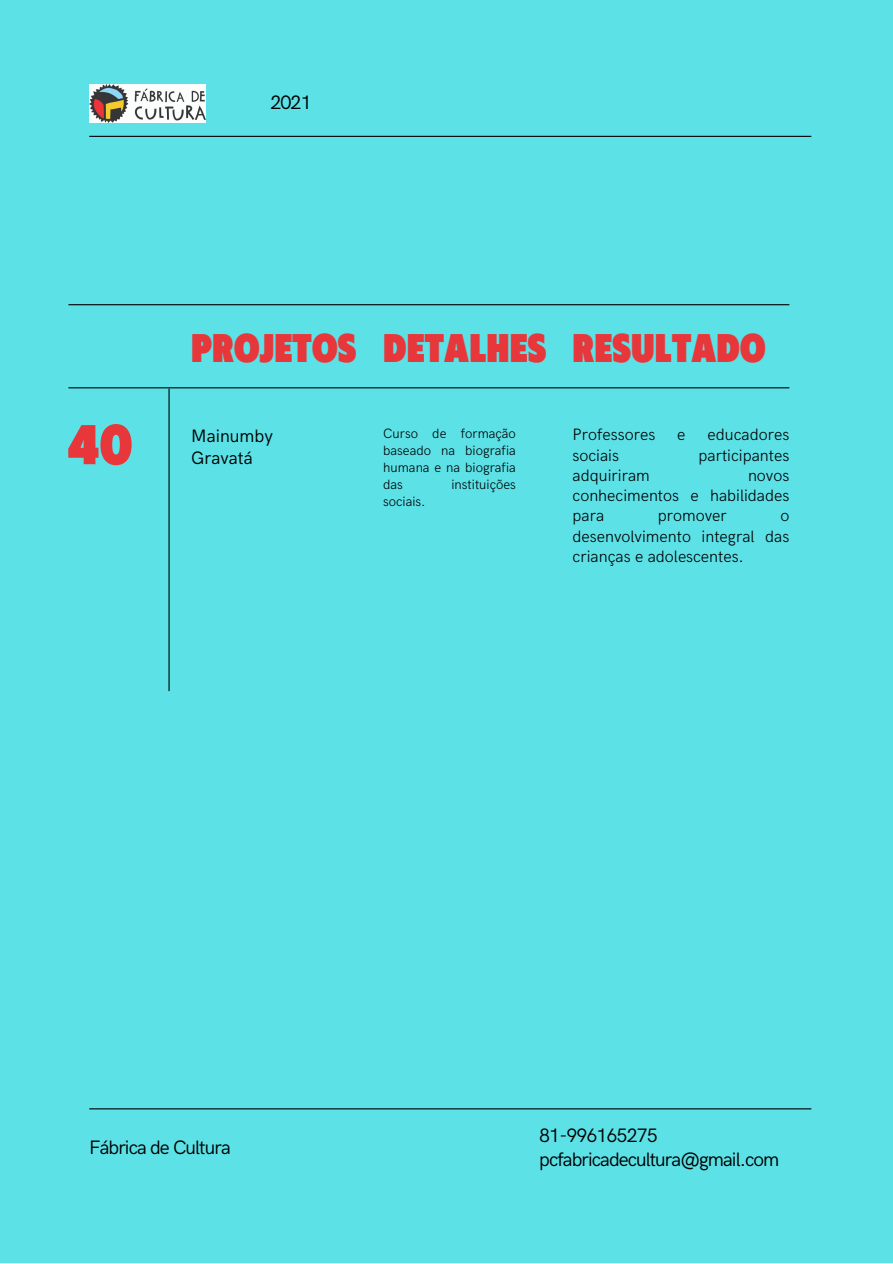
<style>
.page{position:relative;width:893px;height:1264px;background:#fff}
.page>*{position:absolute;margin:0;border:0;box-sizing:border-box;transform-origin:0 0}
.t1{font:900 52.5px "Klein Condensed";color:#e7373b}
.t2{font:900 37.5px "Klein Condensed";letter-spacing:.005em;color:#e7373b}
.t3{font:19.5px "HK Grotesk";letter-spacing:-.045em;color:#000001}
.t4{font:18px/22.5px "HK Grotesk";color:#000001}
.t5{font:300 16.5px/20.2px "HK Grotesk";color:#000001;text-align:justify}
.t6{font:300 13.5px/16.8px "HK Grotesk";color:#000001;text-align:justify}
</style>
<div class="page">
<div style="left:0;top:0;width:892px;height:1262px;background:#5ce1e6"></div>
<hr style="left:68px;top:387px;width:721px;height:1px;background:#000001">
<hr style="left:168px;top:388px;width:2px;height:303px;background:#000001">
<hr style="left:68px;top:304px;width:721px;height:1px;background:#000001">
<hr style="left:89px;top:136px;width:722px;height:1px;background:#000001">
<hr style="left:89px;top:1108px;width:722px;height:1px;background:#000001">
<img style="left:89px;top:84px;width:116px;height:38px">
<p class="t3" style="left:270px;top:91px;width:43px">2021</p>
<p class="t2" style="left:191px;top:329px;width:166px">PROJETOS</p>
<p class="t2" style="left:383px;top:329px;width:164px">DETALHES</p>
<p class="t2" style="left:572px;top:329px;width:194px">RESULTADO</p>
<p class="t1" style="left:67px;top:418px;width:66px">40</p>
<p class="t4" style="left:191px;top:425px;width:83px">Mainumby<br>Gravatá</p>
<p class="t6" style="left:383px;top:426px;width:134px">Curso de formação baseado na biografia humana e na biografia das</p>
<p class="t6" style="left:451px;top:476px;width:66px">instituições</p>
<p class="t6" style="left:383px;top:493px;width:44px">sociais.</p>
<p class="t5" style="left:572px;top:425px;width:84px">Professores</p>
<p class="t5" style="left:677px;top:425px;width:10px">e</p>
<p class="t5" style="left:707px;top:425px;width:83px">educadores</p>
<p class="t5" style="left:572px;top:445px;width:48px">sociais</p>
<p class="t5" style="left:698px;top:445px;width:92px">participantes</p>
<p class="t5" style="left:572px;top:465px;width:79px">adquiriram</p>
<p class="t5" style="left:572px;top:465px;width:218px;text-indent:175px">novos conhecimentos e habilidades para</p>
<p class="t5" style="left:572px;top:506px;width:218px;text-indent:208px">o desenvolvimento integral das crianças e adolescentes.</p>
<p class="t5" style="left:657px;top:506px;width:71px">promover</p>
<p class="t3" style="left:89px;top:1136px;width:143px">Fábrica de Cultura</p>
<p class="t3" style="left:539px;top:1124px;width:120px">81-996165275</p>
<p class="t3" style="left:539px;top:1148px;width:241px">pcfabricadecultura@gmail.com</p>
</div>
